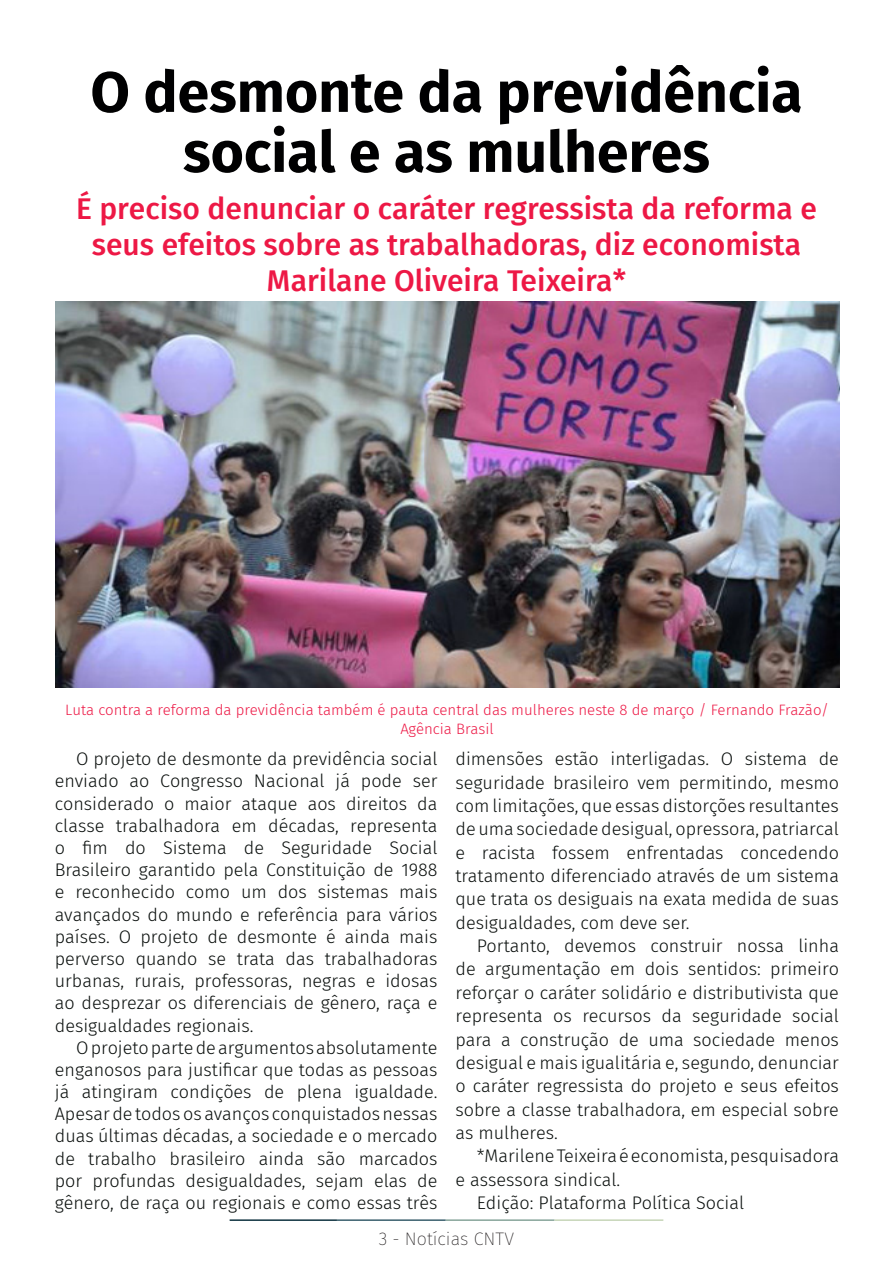
<style>
.page{position:relative;width:893px;height:1263px;background:#fff}
.page>*{position:absolute;margin:0;border:0;box-sizing:border-box;transform-origin:0 0}
.t1{font:700 57px/60px "Fira Sans";color:#000001;text-align:center}
.t2{font:500 30px/36px "Fira Sans";color:#ed1845;text-align:center}
.t3{font:300 18.15px/22.2px "Fira Sans";color:#080d0b;text-align:justify}
.t4{font:200 18px "Fira Sans";color:#231f20}
.t5{font:300 15px/19.5px "Fira Sans";color:#ed1845;text-align:center}
</style>
<div class="page">
<hr style="left:230px;top:1219px;width:107px;height:2px;background:#0e323f">
<hr style="left:337px;top:1219px;width:109px;height:2px;background:#3a5f6d">
<hr style="left:446px;top:1219px;width:109px;height:2px;background:#87a59a">
<hr style="left:555px;top:1219px;width:108px;height:2px;background:#c6d5b7">
<img style="left:56px;top:302px;width:783px;height:386px">
<p class="t1" style="left:90px;top:58px;width:713px">O desmonte da previdência social e as mulheres</p>
<p class="t2" style="left:76px;top:189px;width:742px">É preciso denunciar o caráter regressista da reforma e seus efeitos sobre as trabalhadoras, diz economista</p>
<p class="t2" style="left:267px;top:261px;width:361px">Marilane Oliveira Teixeira*</p>
<p class="t5" style="left:65px;top:700px;width:765px">Luta contra a reforma da previdência também é pauta central das mulheres neste 8 de março / Fernando Frazão/<br>Agência Brasil</p>
<p class="t3" style="left:55px;top:748px;width:384px;text-indent:21px">O projeto de desmonte da previdência social enviado ao Congresso Nacional já pode ser considerado o maior ataque aos direitos da classe trabalhadora em décadas, representa o fim do Sistema de Seguridade Social Brasileiro garantido pela Constituição de 1988 e reconhecido como um dos sistemas mais avançados do mundo e referência para vários países. O projeto de desmonte é ainda mais perverso quando se trata das trabalhadoras urbanas, rurais, professoras, negras e idosas ao desprezar os diferenciais de gênero, raça e desigualdades regionais.</p>
<p class="t3" style="left:55px;top:1036px;width:384px;text-indent:21px">O projeto parte de argumentos absolutamente enganosos para justificar que todas as pessoas já atingiram condições de plena igualdade.<br>Apesar de todos os avanços conquistados nessas duas últimas décadas, a sociedade e o mercado de trabalho brasileiro ainda são marcados por profundas desigualdades, sejam elas de gênero, de raça ou regionais e como essas três</p>
<p class="t3" style="left:455px;top:747px;width:385px;line-height:23.4px">dimensões estão interligadas. O sistema de seguridade brasileiro vem permitindo, mesmo com limitações, que essas distorções resultantes de uma sociedade desigual, opressora, patriarcal e racista fossem enfrentadas concedendo tratamento diferenciado através de um sistema que trata os desiguais na exata medida de suas desigualdades, com deve ser.</p>
<p class="t3" style="left:455px;top:934px;width:385px;line-height:23.4px;text-indent:21px">Portanto, devemos construir nossa linha de argumentação em dois sentidos: primeiro reforçar o caráter solidário e distributivista que representa os recursos da seguridade social para a construção de uma sociedade menos desigual e mais igualitária e, segundo, denunciar o caráter regressista do projeto e seus efeitos sobre a classe trabalhadora, em especial sobre as mulheres.</p>
<p class="t3" style="left:455px;top:1144px;width:385px;line-height:23.4px;text-indent:21px">*Marilene Teixeira é economista, pesquisadora e assessora sindical.</p>
<p class="t3" style="left:477px;top:1191px;width:269px">Edição: Plataforma Política Social</p>
<p class="t4" style="left:379px;top:1226px;width:137px">3 - Notícias CNTV</p>
</div>
